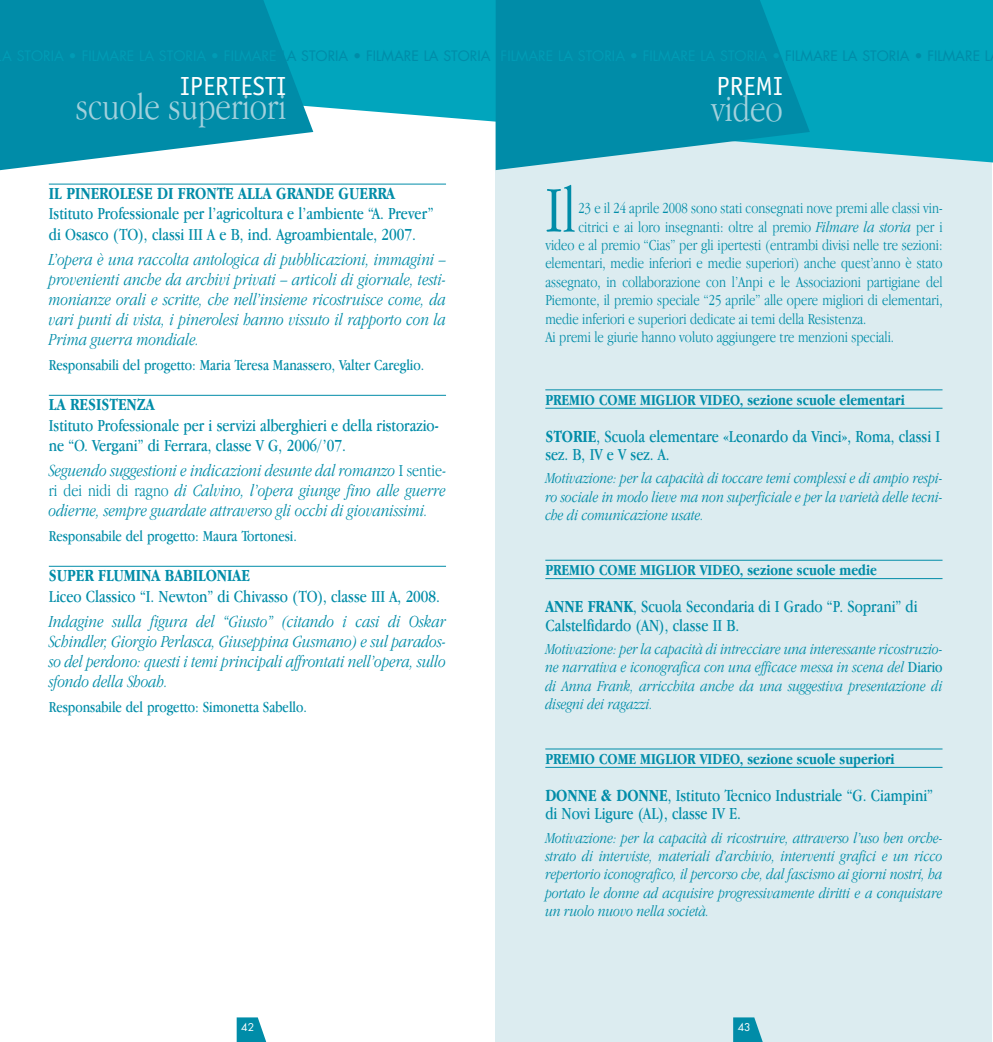
<style>
.page{position:relative;width:993px;height:1042px;background:#fff}
.page>*{position:absolute;margin:0;border:0;box-sizing:border-box;transform-origin:0 0}
.t1{font:300 67.73px "Apple Garamond";color:#008ca8}
.t2{font:300 38.5px "Apple Garamond";color:#a2d1dd}
.t3{font:26.25px "Officina Sans";color:#fff}
.t4{font:italic 300 17.5px/20.1px "Apple Garamond";color:#008ca8;text-align:justify}
.t5{font:17.5px/18.4px "Apple Garamond";color:#008ca8}
.t6{font:700 17.5px "Apple Garamond";color:#008ca8}
.t7{font:italic 300 15.75px/18.4px "Apple Garamond";color:#008ca8;text-align:justify}
.t8{font:300 15.75px "Apple Garamond";color:#008ca8}
.t9{font:15.75px "Apple Garamond";color:#008ca8}
.t10{font:700 15.75px "Apple Garamond";color:#008ca8}
.t11{font:10.5px "Futura";color:#fff}
.s1{font-style:normal}
.s2{font-style:italic}
.s3{font-weight:700}
.s4{font-weight:400;font-style:normal}
</style>
<div class="page">
<div style="left:495px;top:0;width:496px;height:1042px;background:#dcecf0"></div>
<svg style="left:313px;top:0;width:678px;height:163px;fill:#01a5bd"></svg>
<svg style="left:495px;top:0;width:314px;height:170px;background:#1697b0"></svg>
<svg style="left:733px;top:1017px;width:30px;height:25px"></svg>
<svg style="left:236px;top:1017px;width:31px;height:25px"></svg>
<hr style="left:49px;top:184px;width:397px;height:1px;background:#008ca8">
<hr style="left:49px;top:395px;width:397px;height:1px;background:#008ca8">
<hr style="left:49px;top:566px;width:397px;height:1px;background:#008ca8">
<svg style="left:1px;top:0;width:312px;height:170px;background:#1b99b2"></svg>
<hr style="left:545px;top:389px;width:397px;height:1px;background:#008ca8">
<hr style="left:545px;top:408px;width:397px;height:1px;background:#008ca8">
<hr style="left:545px;top:560px;width:397px;height:1px;background:#008ca8">
<hr style="left:545px;top:578px;width:397px;height:1px;background:#008ca8">
<hr style="left:545px;top:749px;width:397px;height:1px;background:#008ca8">
<hr style="left:545px;top:767px;width:397px;height:1px;background:#008ca8">
<h3 class="t3" style="left:180px;top:76px;width:107px">IPERTESTI</h3>
<h2 class="t2" style="left:76px;top:93px;width:212px">scuole superiori</h2>
<p class="t6" style="left:49px;top:187px;width:347px">IL PINEROLESE DI FRONTE ALLA GRANDE GUERRA</p>
<p class="t5" style="left:49px;top:205px;width:386px;line-height:20.1px">Istituto Professionale per l’agricoltura e l’ambiente “A. Prever” di Osasco (TO), classi III A e B, ind. Agroambientale, 2007.</p>
<p class="t4" style="left:49px;top:250px;width:399px">L’opera è una raccolta antologica di pubblicazioni, immagini – provenienti anche da archivi privati – articoli di giornale, testi&shy;monianze orali e scritte, che nell’insieme ricostruisce come, da vari punti di vista, i pinerolesi hanno vissuto il rapporto con la Prima guerra mondiale.</p>
<p class="t9" style="left:49px;top:359px;width:377px">Responsabili del progetto: Maria Teresa Manassero, Valter Careglio.</p>
<p class="t6" style="left:49px;top:398px;width:107px">LA RESISTENZA</p>
<p class="t5" style="left:49px;top:416px;width:391px;line-height:20.1px">Istituto Professionale per i servizi alberghieri e della ristorazio&shy;ne “O. Vergani” di Ferrara, classe V G, 2006/’07.</p>
<p class="t4" style="left:49px;top:462px;width:398px">Seguendo suggestioni e indicazioni desunte dal romanzo <span class="s1">I sentie&shy;ri dei nidi di ragno</span> di Calvino, l’opera giunge fino alle guerre odierne, sempre guardate attraverso gli occhi di giovanissimi.</p>
<p class="t9" style="left:49px;top:530px;width:249px">Responsabile del progetto: Maura Tortonesi.</p>
<p class="t6" style="left:49px;top:569px;width:202px">SUPER FLUMINA BABILONIAE</p>
<p class="t5" style="left:49px;top:588px;width:392px">Liceo Classico “I. Newton” di Chivasso (TO), classe III A, 2008.</p>
<p class="t4" style="left:49px;top:612px;width:398px">Indagine sulla figura del “Giusto” (citando i casi di Oskar Schindler, Giorgio Perlasca, Giuseppina Gusmano) e sul parados&shy;so del perdono: questi i temi principali affrontati nell’opera, sullo sfondo della Shoah.</p>
<p class="t9" style="left:49px;top:701px;width:259px">Responsabile del progetto: Simonetta Sabello.</p>
<h3 class="t3" style="left:716px;top:76px;width:68px">PREMI</h3>
<h2 class="t2" style="left:710px;top:94px;width:73px">video</h2>
<h1 class="t1" style="left:545px;top:185px;width:32px">Il</h1>
<p class="t8" style="left:578px;top:202px;width:365px">23 e il 24 aprile 2008 sono stati consegnati nove premi alle classi vin-</p>
<p class="t8" style="left:578px;top:221px;width:365px">citrici e ai loro insegnanti: oltre al premio <span class="s2">Filmare la storia</span> per i</p>
<p class="t8" style="left:545px;top:239px;width:398px">video e al premio “Cias” per gli ipertesti (entrambi divisi nelle tre sezioni:</p>
<p class="t8" style="left:545px;top:257px;width:398px">elementari, medie inferiori e medie superiori) anche quest’anno è stato</p>
<p class="t8" style="left:545px;top:276px;width:398px">assegnato, in collaborazione con l’Anpi e le Associazioni partigiane del</p>
<p class="t8" style="left:545px;top:294px;width:398px">Piemonte, il premio speciale “25 aprile” alle opere migliori di elementari,</p>
<p class="t8" style="left:545px;top:313px;width:322px">medie inferiori e superiori dedicate ai temi della Resistenza.</p>
<p class="t8" style="left:545px;top:331px;width:350px">Ai premi le giurie hanno voluto aggiungere tre menzioni speciali.</p>
<p class="t10" style="left:545px;top:394px;width:361px">PREMIO COME MIGLIOR VIDEO, sezione scuole elementari</p>
<p class="t5" style="left:545px;top:428px;width:396px"><span class="s3">STORIE</span>, Scuola elementare «Leonardo da Vinci», Roma, classi I sez. B, IV e V sez. A.</p>
<p class="t7" style="left:545px;top:470px;width:398px">Motivazione: per la capacità di toccare temi complessi e di ampio respi&shy;ro sociale in modo lieve ma non superficiale e per la varietà delle tecni&shy;che di comunicazione usate.</p>
<p class="t10" style="left:545px;top:564px;width:333px">PREMIO COME MIGLIOR VIDEO, sezione scuole medie</p>
<p class="t5" style="left:545px;top:599px;width:374px"><span class="s3">ANNE FRANK</span>, Scuola Secondaria di I Grado “P. Soprani” di<br>Calstelfidardo (AN), classe II B.</p>
<p class="t7" style="left:545px;top:641px;width:398px">Motivazione: per la capacità di intrecciare una interessante ricostruzio&shy;ne narrativa e iconografica con una efficace messa in scena del <span class="s4">Diario </span>di Anna Frank, arricchita anche da una suggestiva presentazione di disegni dei ragazzi.</p>
<p class="t10" style="left:545px;top:753px;width:351px">PREMIO COME MIGLIOR VIDEO, sezione scuole superiori</p>
<p class="t5" style="left:545px;top:787px;width:389px"><span class="s3">DONNE &amp; DONNE</span>, Istituto Tecnico Industriale “G. Ciampini” di Novi Ligure (AL), classe IV E.</p>
<p class="t7" style="left:545px;top:830px;width:398px">Motivazione: per la capacità di ricostruire, attraverso l’uso ben orche&shy;strato di interviste, materiali d’archivio, interventi grafici e un ricco repertorio iconografico, il percorso che, dal fascismo ai giorni nostri, ha portato le donne ad acquisire progressivamente diritti e a conquistare un ruolo nuovo nella società.</p>
<p class="t11" style="left:241px;top:1022px;width:14px">42</p>
<p class="t11" style="left:737px;top:1022px;width:14px">43</p>
</div>
